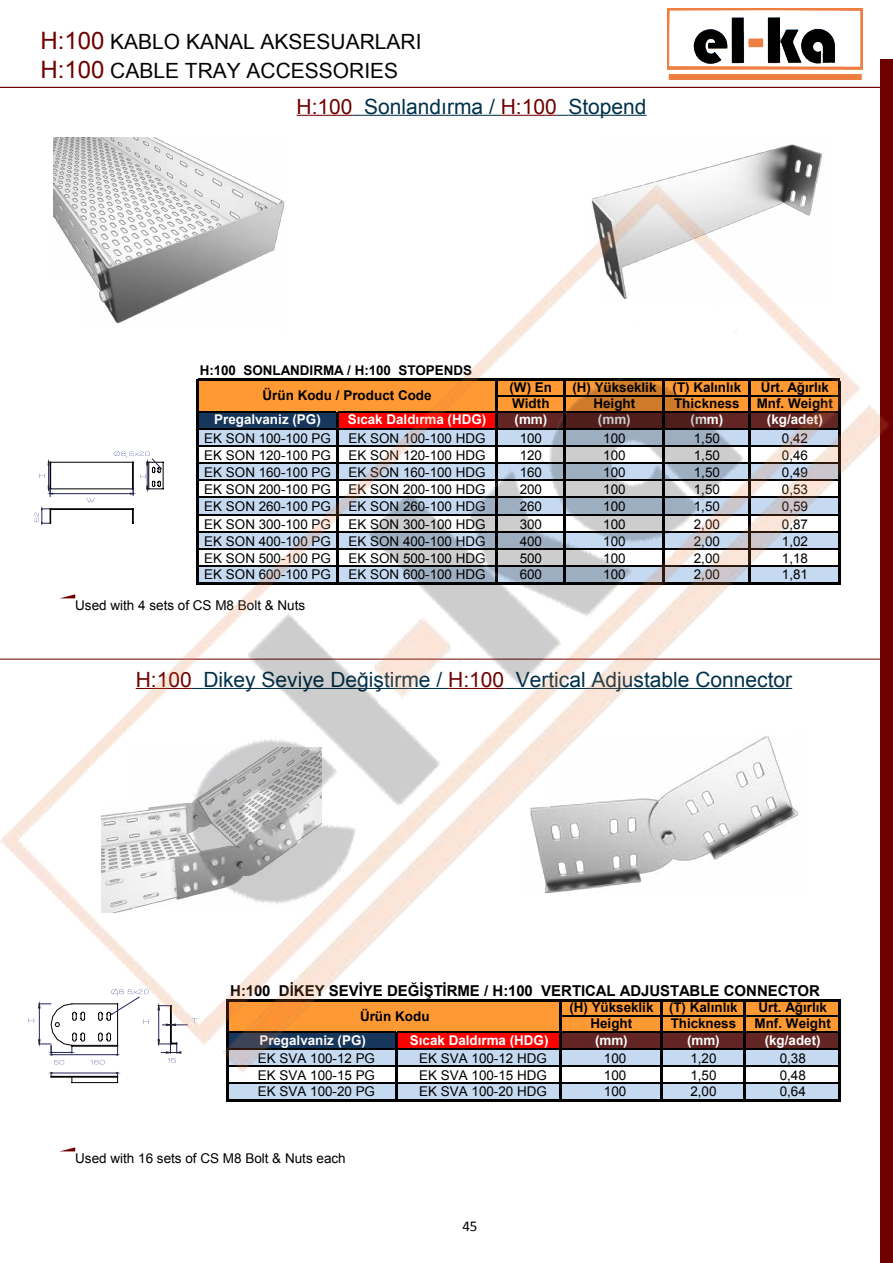
<style>
.page{position:relative;width:893px;height:1263px;background:#fff}
.page>*{position:absolute;margin:0;border:0;box-sizing:border-box;transform-origin:0 0}
.t1{font:21px "Arial";color:#00314a}
.t2{font:21px/28.8px "Arial";color:#050503}
.t3{font:700 15px "Arial";letter-spacing:-.005em;color:#000}
.t4{font:15px "Calibri";color:#000}
.t5{font:13.5px "Arial";letter-spacing:-.005em;color:#000}
.t6{font:700 13.5px "Arial";color:#000}
.t7{font:700 13.5px "Arial";letter-spacing:-.005em;color:#fff}
.s1{font-size:24px;color:#6f0000}
.s2{color:#6f0000}
</style>
<div class="page">
<svg style="left:61px;top:1147px;width:14px;height:4px"></svg>
<hr style="left:0;top:87px;width:893px;height:1px;background:#6f0000">
<img style="left:668px;top:9px;width:195px;height:70px">
<hr style="left:568px;top:115px;width:79px;height:1px;background:#00314a">
<hr style="left:501px;top:115px;width:56px;height:1px;background:#6f0000">
<hr style="left:364px;top:115px;width:137px;height:1px;background:#00314a">
<hr style="left:297px;top:115px;width:56px;height:1px;background:#6f0000">
<div style="left:228px;top:1083px;width:612px;height:17px;background:#c5d9f1"></div>
<hr style="left:229px;top:1082px;width:167px;height:2px;background:#000">
<hr style="left:398px;top:1082px;width:162px;height:2px;background:#000">
<hr style="left:562px;top:1082px;width:98px;height:2px;background:#000">
<hr style="left:662px;top:1082px;width:82px;height:2px;background:#000">
<hr style="left:227px;top:999px;width:2px;height:102px;background:#000">
<hr style="left:560px;top:1001px;width:2px;height:100px;background:#000">
<hr style="left:660px;top:1001px;width:2px;height:100px;background:#000">
<hr style="left:744px;top:1001px;width:2px;height:100px;background:#000">
<hr style="left:839px;top:1001px;width:2px;height:100px;background:#000">
<hr style="left:396px;top:1032px;width:2px;height:69px;background:#000">
<hr style="left:746px;top:1082px;width:93px;height:2px;background:#000">
<hr style="left:229px;top:1099px;width:612px;height:2px;background:#000">
<div style="left:880px;top:60px;width:13px;height:1203px;background:#6f0000"></div>
<svg style="left:71px;top:1078px;width:48px;height:5px"></svg>
<img style="left:643px;top:144px;width:179px;height:41px">
<img style="left:54px;top:137px;width:197px;height:48px">
<img style="left:0;top:185px;width:889px;height:893px">
<h1 class="t2" style="left:40px;top:28px;width:383px"><span class="s1">H:100</span> KABLO KANAL AKSESUARLARI<br><span class="s1">H:100</span> CABLE TRAY ACCESSORIES</h1>
<h1 class="t1" style="left:297px;top:96px;width:351px"><span class="s2">H:100</span> Sonlandırma / <span class="s2">H:100</span> Stopend</h1>
<p class="t6" style="left:200px;top:362px;width:274px">H:100 SONLANDIRMA / H:100 STOPENDS</p>
<p class="t6" style="left:263px;top:388px;width:171px">Ürün Kodu / Product Code</p>
<p class="t6" style="left:509px;top:380px;width:44px">(W) En</p>
<p class="t6" style="left:572px;top:380px;width:170px">(H) Yükseklik (T) Kalınlık</p>
<p class="t6" style="left:761px;top:380px;width:70px">Ürt. Ağırlık</p>
<p class="t6" style="left:512px;top:396px;width:39px">Width</p>
<p class="t6" style="left:593px;top:396px;width:43px">Height</p>
<p class="t6" style="left:674px;top:396px;width:67px">Thickness</p>
<p class="t6" style="left:757px;top:396px;width:78px">Mnf. Weight</p>
<p class="t7" style="left:214px;top:412px;width:108px">Pregalvaniz (PG)</p>
<p class="t7" style="left:348px;top:412px;width:140px">Sıcak Daldırma (HDG)</p>
<p class="t7" style="left:514px;top:412px;width:34px">(mm)</p>
<p class="t7" style="left:598px;top:412px;width:34px">(mm)</p>
<p class="t7" style="left:690px;top:412px;width:34px">(mm)</p>
<p class="t7" style="left:767px;top:412px;width:57px">(kg/adet)</p>
<p class="t5" style="left:204px;top:430px;width:128px">EK SON 100-100 PG</p>
<p class="t5" style="left:348px;top:430px;width:139px">EK SON 100-100 HDG</p>
<p class="t5" style="left:520px;top:430px;width:24px">100</p>
<p class="t5" style="left:603px;top:430px;width:24px">100</p>
<p class="t5" style="left:694px;top:430px;width:28px">1,50</p>
<p class="t5" style="left:782px;top:430px;width:28px">0,42</p>
<p class="t5" style="left:204px;top:447px;width:128px">EK SON 120-100 PG</p>
<p class="t5" style="left:348px;top:447px;width:139px">EK SON 120-100 HDG</p>
<p class="t5" style="left:520px;top:447px;width:24px">120</p>
<p class="t5" style="left:603px;top:447px;width:24px">100</p>
<p class="t5" style="left:694px;top:447px;width:28px">1,50</p>
<p class="t5" style="left:782px;top:447px;width:28px">0,46</p>
<p class="t5" style="left:204px;top:465px;width:128px">EK SON 160-100 PG</p>
<p class="t5" style="left:348px;top:465px;width:139px">EK SON 160-100 HDG</p>
<p class="t5" style="left:520px;top:465px;width:24px">160</p>
<p class="t5" style="left:603px;top:465px;width:24px">100</p>
<p class="t5" style="left:694px;top:465px;width:28px">1,50</p>
<p class="t5" style="left:782px;top:465px;width:28px">0,49</p>
<p class="t5" style="left:204px;top:482px;width:128px">EK SON 200-100 PG</p>
<p class="t5" style="left:348px;top:482px;width:139px">EK SON 200-100 HDG</p>
<p class="t5" style="left:520px;top:482px;width:24px">200</p>
<p class="t5" style="left:603px;top:482px;width:24px">100</p>
<p class="t5" style="left:694px;top:482px;width:28px">1,50</p>
<p class="t5" style="left:782px;top:482px;width:28px">0,53</p>
<p class="t5" style="left:204px;top:499px;width:128px">EK SON 260-100 PG</p>
<p class="t5" style="left:348px;top:499px;width:139px">EK SON 260-100 HDG</p>
<p class="t5" style="left:520px;top:499px;width:24px">260</p>
<p class="t5" style="left:603px;top:499px;width:24px">100</p>
<p class="t5" style="left:694px;top:499px;width:28px">1,50</p>
<p class="t5" style="left:782px;top:499px;width:28px">0,59</p>
<p class="t5" style="left:204px;top:516px;width:128px">EK SON 300-100 PG</p>
<p class="t5" style="left:348px;top:516px;width:139px">EK SON 300-100 HDG</p>
<p class="t5" style="left:520px;top:516px;width:24px">300</p>
<p class="t5" style="left:603px;top:516px;width:24px">100</p>
<p class="t5" style="left:694px;top:516px;width:28px">2,00</p>
<p class="t5" style="left:782px;top:516px;width:28px">0,87</p>
<p class="t5" style="left:204px;top:534px;width:128px">EK SON 400-100 PG</p>
<p class="t5" style="left:348px;top:534px;width:139px">EK SON 400-100 HDG</p>
<p class="t5" style="left:520px;top:534px;width:24px">400</p>
<p class="t5" style="left:603px;top:534px;width:24px">100</p>
<p class="t5" style="left:694px;top:534px;width:28px">2,00</p>
<p class="t5" style="left:782px;top:534px;width:28px">1,02</p>
<p class="t5" style="left:204px;top:551px;width:128px">EK SON 500-100 PG</p>
<p class="t5" style="left:348px;top:551px;width:139px">EK SON 500-100 HDG</p>
<p class="t5" style="left:520px;top:551px;width:24px">500</p>
<p class="t5" style="left:603px;top:551px;width:24px">100</p>
<p class="t5" style="left:694px;top:551px;width:28px">2,00</p>
<p class="t5" style="left:782px;top:551px;width:28px">1,18</p>
<p class="t5" style="left:204px;top:567px;width:128px">EK SON 600-100 PG</p>
<p class="t5" style="left:348px;top:567px;width:139px">EK SON 600-100 HDG</p>
<p class="t5" style="left:520px;top:567px;width:24px">600</p>
<p class="t5" style="left:603px;top:567px;width:24px">100</p>
<p class="t5" style="left:694px;top:567px;width:28px">2,00</p>
<p class="t5" style="left:782px;top:567px;width:28px">1,81</p>
<p class="t5" style="left:75px;top:599px;width:231px">Used with 4 sets of CS M8 Bolt &amp; Nuts</p>
<h1 class="t1" style="left:136px;top:669px;width:658px"><span class="s2">H:100</span> Dikey Seviye Değiştirme / <span class="s2">H:100</span> Vertical Adjustable Connector</h1>
<p class="t3" style="left:230px;top:983px;width:591px">H:100 DĠKEY SEVĠYE DEĞĠġTĠRME / H:100 VERTICAL ADJUSTABLE CONNECTOR</p>
<p class="t6" style="left:569px;top:1000px;width:170px">(H) Yükseklik (T) Kalınlık</p>
<p class="t6" style="left:759px;top:1000px;width:70px">Ürt. Ağırlık</p>
<p class="t6" style="left:590px;top:1016px;width:43px">Height</p>
<p class="t6" style="left:671px;top:1016px;width:67px">Thickness</p>
<p class="t6" style="left:755px;top:1016px;width:78px">Mnf. Weight</p>
<p class="t7" style="left:259px;top:1032px;width:108px">Pregalvaniz (PG)</p>
<p class="t7" style="left:410px;top:1032px;width:140px">Sıcak Daldırma (HDG)</p>
<p class="t7" style="left:595px;top:1032px;width:34px">(mm)</p>
<p class="t7" style="left:687px;top:1032px;width:34px">(mm)</p>
<p class="t7" style="left:765px;top:1032px;width:57px">(kg/adet)</p>
<p class="t5" style="left:258px;top:1050px;width:119px">EK SVA 100-12 PG</p>
<p class="t5" style="left:419px;top:1050px;width:129px">EK SVA 100-12 HDG</p>
<p class="t5" style="left:604px;top:1051px;width:24px">100</p>
<p class="t5" style="left:690px;top:1050px;width:28px">1,20</p>
<p class="t5" style="left:780px;top:1050px;width:28px">0,38</p>
<p class="t5" style="left:258px;top:1068px;width:119px">EK SVA 100-15 PG</p>
<p class="t5" style="left:419px;top:1068px;width:129px">EK SVA 100-15 HDG</p>
<p class="t5" style="left:604px;top:1068px;width:24px">100</p>
<p class="t5" style="left:690px;top:1068px;width:28px">1,50</p>
<p class="t5" style="left:780px;top:1068px;width:28px">0,48</p>
<p class="t5" style="left:258px;top:1084px;width:119px">EK SVA 100-20 PG</p>
<p class="t5" style="left:419px;top:1084px;width:129px">EK SVA 100-20 HDG</p>
<p class="t5" style="left:604px;top:1085px;width:24px">100</p>
<p class="t5" style="left:690px;top:1084px;width:28px">2,00</p>
<p class="t5" style="left:780px;top:1084px;width:28px">0,64</p>
<p class="t6" style="left:360px;top:1008px;width:71px">Ürün Kodu</p>
<p class="t5" style="left:75px;top:1152px;width:272px">Used with 16 sets of CS M8 Bolt &amp; Nuts each</p>
<p class="t4" style="left:462px;top:1218px;width:17px">45</p>
</div>
